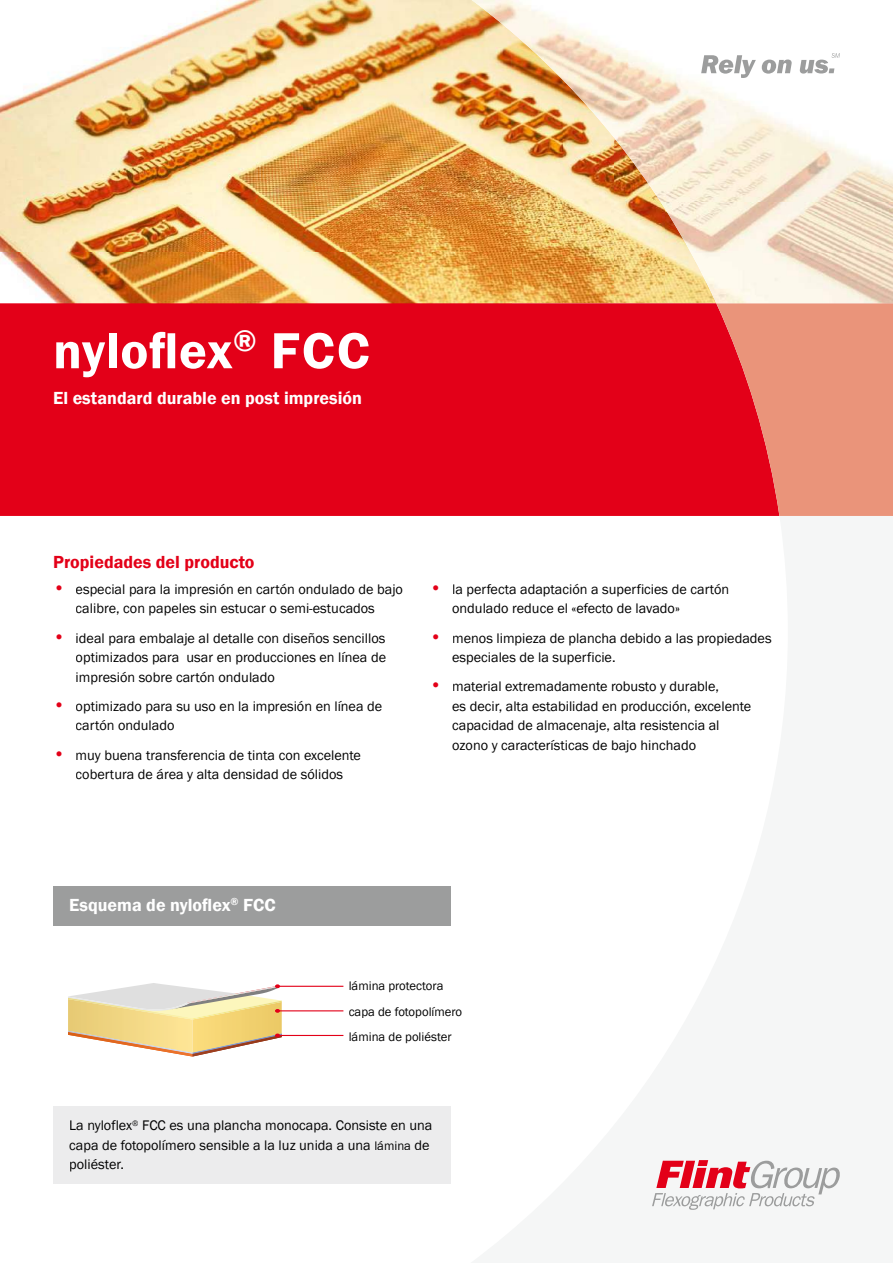
<style>
.page{position:relative;width:893px;height:1263px;background:#fff}
.page>*{position:absolute;margin:0;border:0;box-sizing:border-box;transform-origin:0 0}
.t1{font:600 52.5px "Franklin Gothic";letter-spacing:.01em;color:#fff}
.t2{font:600 18px "Franklin Gothic";color:#fff}
.t3{font:600 18px "Franklin Gothic";color:#e30018}
.t4{font:14.25px/19.5px "Franklin Gothic";color:#000}
.t5{font:12.75px/25.5px "Franklin Gothic";color:#000}
.s1{font-size:18px;color:#e30018}
.s2{font-size:12.75px}
</style>
<div class="page">
<img style="left:0;top:0;width:511px;height:303px">
<img style="left:511px;top:51px;width:52px;height:252px">
<img style="left:563px;top:101px;width:51px;height:202px">
<img style="left:614px;top:202px;width:51px;height:101px">
<img style="left:665px;top:253px;width:26px;height:50px">
<div style="left:0;top:303px;width:716px;height:213px;background:#e30018"></div>
<svg style="left:716px;top:303px;width:177px;height:213px"></svg>
<img style="left:472px;top:0;width:153px;height:51px">
<img style="left:532px;top:50px;width:268px;height:51px">
<img style="left:582px;top:101px;width:311px;height:101px">
<img style="left:661px;top:202px;width:232px;height:51px">
<img style="left:691px;top:253px;width:202px;height:50px">
<svg style="left:652px;top:1160px;width:188px;height:50px"></svg>
<svg style="left:701px;top:55px;width:55px;height:23px"></svg>
<svg style="left:762px;top:60px;width:30px;height:14px"></svg>
<svg style="left:800px;top:53px;width:40px;height:21px"></svg>
<div style="left:53px;top:886px;width:398px;height:39px;background:#9c9d9d"></div>
<hr style="left:280px;top:1035px;width:63px;height:1px;background:#e30018">
<hr style="left:280px;top:986px;width:63px;height:1px;background:#e30018">
<hr style="left:280px;top:1010px;width:63px;height:1px;background:#e30018">
<svg style="left:68px;top:983px;width:214px;height:73px"></svg>
<div style="left:53px;top:1105px;width:398px;height:78px;background:#ececed"></div>
<h1 class="t1" style="left:53px;top:318px;width:318px">nyloflex<sup>®</sup> FCC</h1>
<p class="t2" style="left:53px;top:386px;width:310px">El estandard durable en post impresión</p>
<p class="t3" style="left:53px;top:550px;width:203px">Propiedades del producto</p>
<p class="t4" style="left:53px;top:580px;width:351px;text-align:center"><span class="s1">•</span> especial para la impresión en cartón ondulado de bajo calibre, con papeles sin estucar o semi-estucados</p>
<p class="t4" style="left:76px;top:628px;width:312px;text-align:justify;text-indent:-23px"><span class="s1">•</span> ideal para embalaje al detalle con diseños sencillos optimizados para usar en producciones en línea de impresión sobre cartón ondulado</p>
<p class="t4" style="left:76px;top:697px;width:308px;text-indent:-23px"><span class="s1">•</span> optimizado para su uso en la impresión en línea de cartón ondulado</p>
<p class="t4" style="left:53px;top:745px;width:309px;text-align:center"><span class="s1">•</span> muy buena transferencia de tinta con excelente cobertura de área y alta densidad de sólidos</p>
<p class="t4" style="left:452px;top:580px;width:279px;text-indent:-23px"><span class="s1">•</span> la perfecta adaptación a superficies de cartón ondulado reduce el «efecto de lavado»</p>
<p class="t4" style="left:452px;top:628px;width:321px;text-indent:-23px"><span class="s1">•</span> menos limpieza de plancha debido a las propiedades especiales de la superficie.</p>
<p class="t4" style="left:452px;top:677px;width:301px;text-indent:-23px"><span class="s1">•</span> material extremadamente robusto y durable,<br>es decir, alta estabilidad en producción, excelente capacidad de almacenaje, alta resistencia al ozono y características de bajo hinchado</p>
<p class="t2" style="left:69px;top:893px;width:208px">Esquema de nyloflex<sup>®</sup> FCC</p>
<p class="t5" style="left:349px;top:973px;width:115px">lámina protectora capa de fotopolímero lámina de poliéster</p>
<p class="t4" style="left:69px;top:1116px;width:365px">La nyloflex<sup>®</sup> FCC es una plancha monocapa. Consiste en una capa de fotopolímero sensible a la luz unida a una <span class="s2">lámina</span> de poliéster.</p>
</div>
